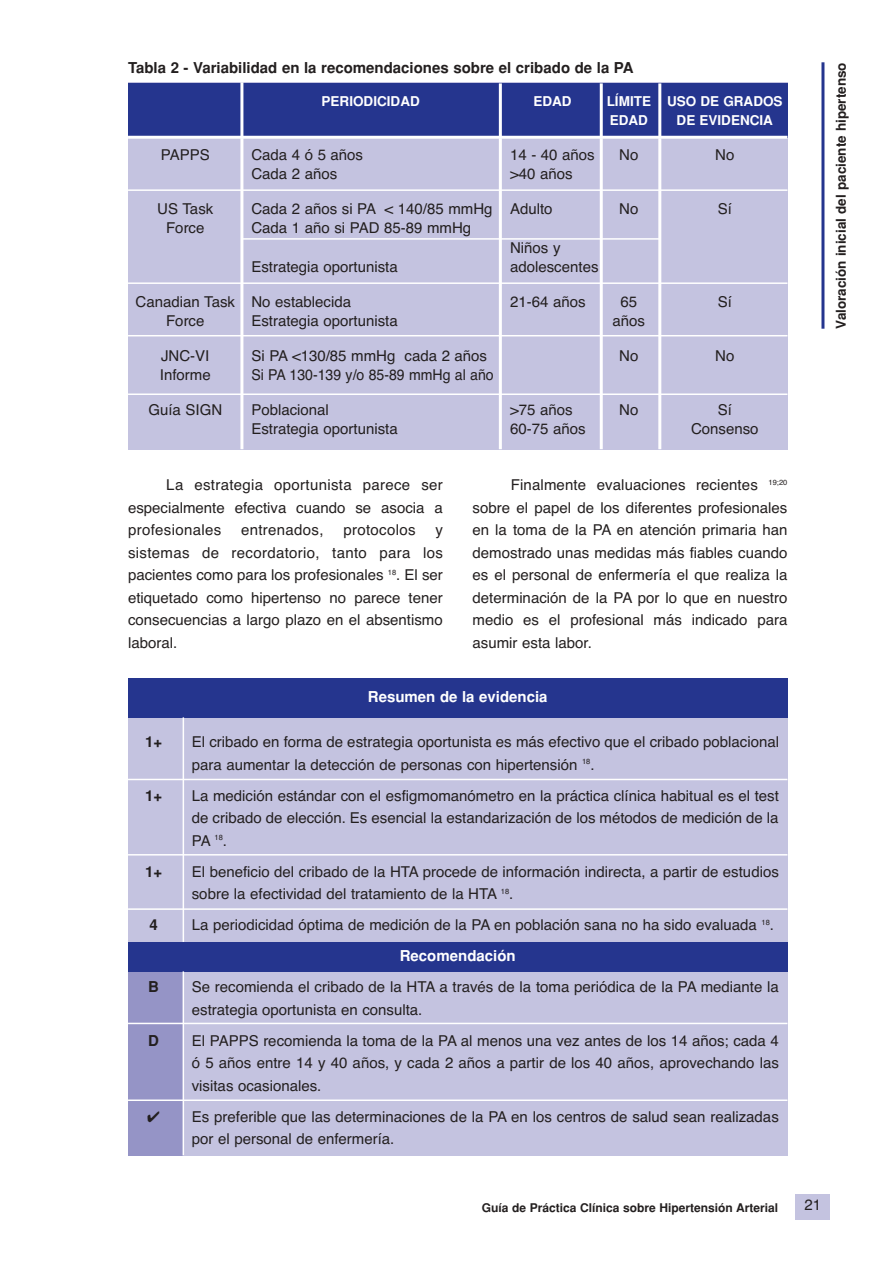
<style>
.page{position:relative;width:893px;height:1262px;background:#fff}
.page>*{position:absolute;margin:0;border:0;box-sizing:border-box;transform-origin:0 0}
.t1{font:15px/22.5px "Helvetica";color:#231f1f;text-align:justify}
.t2{font:700 15px "Helvetica";color:#231f1f}
.t3{font:15px "Helvetica";color:#231f1f;scale:.94 1}
.t4{font:15px "Helvetica";letter-spacing:.02em;color:#231f1f}
.t5{font:700 15px "Helvetica";color:#fff}
.t6{font:700 13.5px/19.5px "Helvetica";color:#fff}
.t7{font:700 13.5px "Helvetica";color:#231f1f}
.t8{font:700 12px "Helvetica";color:#231f1f}
.s1{font-weight:700;color:#fff}
</style>
<div class="page">
<div style="left:796px;top:1193px;width:34px;height:26px;background:#c4c3e0"></div>
<div style="left:128px;top:678px;width:659px;height:477px;background:#c4c3e0"></div>
<div style="left:128px;top:971px;width:55px;height:184px;background:#9594c6"></div>
<div style="left:128px;top:82px;width:659px;height:367px;background:#c4c3e0"></div>
<div style="left:128px;top:83px;width:659px;height:55px;background:#25358e"></div>
<hr style="left:821px;top:62px;width:3px;height:267px;background:#25358e">
<hr style="left:240px;top:82px;width:3px;height:367px;background:#fff">
<hr style="left:499px;top:83px;width:3px;height:366px;background:#fff">
<hr style="left:599px;top:83px;width:3px;height:366px;background:#fff">
<hr style="left:658px;top:83px;width:3px;height:366px;background:#fff">
<hr style="left:128px;top:189px;width:659px;height:2px;background:#fff">
<hr style="left:128px;top:282px;width:659px;height:2px;background:#fff">
<hr style="left:128px;top:335px;width:659px;height:1px;background:#fff">
<hr style="left:128px;top:393px;width:659px;height:2px;background:#fff">
<hr style="left:243px;top:238px;width:416px;height:2px;background:#fff">
<hr style="left:128px;top:136px;width:659px;height:3px;background:#fff">
<div style="left:128px;top:678px;width:659px;height:39px;background:#25358e"></div>
<div style="left:128px;top:942px;width:659px;height:29px;background:#25358e"></div>
<hr style="left:182px;top:971px;width:2px;height:184px;background:#fff">
<hr style="left:182px;top:717px;width:2px;height:225px;background:#fff">
<hr style="left:128px;top:778px;width:659px;height:2px;background:#fff">
<hr style="left:128px;top:854px;width:659px;height:1px;background:#fff">
<hr style="left:128px;top:908px;width:659px;height:2px;background:#fff">
<hr style="left:128px;top:1022px;width:659px;height:2px;background:#fff">
<hr style="left:128px;top:1099px;width:659px;height:2px;background:#fff">
<p class="t2" style="left:128px;top:62px;width:507px">Tabla 2 - Variabilidad en la recomendaciones sobre el cribado de la PA</p>
<p class="t6" style="left:321px;top:92px;width:100px">PERIODICIDAD</p>
<p class="t6" style="left:533px;top:92px;width:40px">EDAD</p>
<p class="t6" style="left:606px;top:92px;width:177px">LÍMITE USO DE GRADOS<br>EDAD</p>
<p class="t6" style="left:676px;top:112px;width:98px">DE EVIDENCIA</p>
<p class="t1" style="left:161px;top:144px;width:50px">PAPPS</p>
<p class="t1" style="left:251px;top:144px;width:113px">Cada 4 ó 5 años</p>
<p class="t1" style="left:510px;top:144px;width:86px">14 - 40 años</p>
<p class="t1" style="left:619px;top:144px;width:21px">No</p>
<p class="t1" style="left:715px;top:144px;width:21px">No</p>
<p class="t1" style="left:251px;top:164px;width:87px">Cada 2 años</p>
<p class="t1" style="left:510px;top:164px;width:64px">&gt;40 años</p>
<p class="t1" style="left:157px;top:198px;width:57px">US Task</p>
<p class="t1" style="left:251px;top:198px;width:303px">Cada 2 años si PA &lt; 140/85 mmHg Adulto</p>
<p class="t1" style="left:619px;top:198px;width:21px">No</p>
<p class="t1" style="left:717px;top:198px;width:16px">Sí</p>
<p class="t1" style="left:166px;top:218px;width:40px">Force</p>
<p class="t1" style="left:251px;top:218px;width:221px">Cada 1 año si PAD 85-89 mmHg</p>
<p class="t1" style="left:510px;top:237px;width:52px">Niños y</p>
<p class="t1" style="left:251px;top:257px;width:148px">Estrategia oportunista</p>
<p class="t1" style="left:510px;top:257px;width:90px">adolescentes</p>
<p class="t1" style="left:136px;top:291px;width:217px">Canadian Task No establecida</p>
<p class="t1" style="left:510px;top:291px;width:77px">21-64 años</p>
<p class="t1" style="left:620px;top:291px;width:18px">65</p>
<p class="t1" style="left:717px;top:291px;width:16px">Sí</p>
<p class="t1" style="left:166px;top:311px;width:40px">Force</p>
<p class="t1" style="left:251px;top:311px;width:148px">Estrategia oportunista</p>
<p class="t1" style="left:612px;top:311px;width:34px">años</p>
<p class="t1" style="left:161px;top:345px;width:50px">JNC-VI</p>
<p class="t1" style="left:251px;top:345px;width:237px">Si PA &lt;130/85 mmHg cada 2 años</p>
<p class="t1" style="left:619px;top:345px;width:21px">No</p>
<p class="t1" style="left:715px;top:345px;width:21px">No</p>
<p class="t1" style="left:160px;top:365px;width:52px">Informe</p>
<p class="t3" style="left:251px;top:369px;width:259px">Si PA 130-139 y/o 85-89 mmHg al año</p>
<p class="t1" style="left:148px;top:399px;width:75px">Guía SIGN</p>
<p class="t1" style="left:251px;top:399px;width:79px">Poblacional</p>
<p class="t1" style="left:510px;top:399px;width:64px">&gt;75 años</p>
<p class="t1" style="left:619px;top:399px;width:21px">No</p>
<p class="t1" style="left:717px;top:399px;width:16px">Sí</p>
<p class="t1" style="left:251px;top:419px;width:148px">Estrategia oportunista</p>
<p class="t1" style="left:510px;top:419px;width:77px">60-75 años</p>
<p class="t1" style="left:691px;top:419px;width:69px">Consenso</p>
<p class="t1" style="left:128px;top:475px;width:316px;text-indent:38px">La estrategia oportunista parece ser especialmente efectiva cuando se asocia a profesionales</p>
<p class="t4" style="left:241px;top:524px;width:84px">entrenados,</p>
<p class="t4" style="left:343px;top:524px;width:74px">protocolos</p>
<p class="t1" style="left:128px;top:520px;width:316px;text-indent:307px">y sistemas de recordatorio, tanto para los pacientes como para los profesionales <sup>18</sup>. El ser etiquetado como hipertenso no parece tener consecuencias a largo plazo en el absentismo laboral.</p>
<p class="t1" style="left:472px;top:475px;width:316px;text-indent:38px">Finalmente evaluaciones recientes <sup>19;20 </sup>sobre el papel de los diferentes profesionales en la toma de la PA en atención primaria han demostrado unas medidas más fiables cuando es el personal de enfermería el que realiza la determinación de la PA por lo que en nuestro medio es el profesional más indicado para asumir esta labor.</p>
<p class="t5" style="left:368px;top:691px;width:181px">Resumen de la evidencia</p>
<p class="t2" style="left:145px;top:736px;width:19px">1+</p>
<p class="t1" style="left:192px;top:732px;width:589px">El cribado en forma de estrategia oportunista es más efectivo que el cribado poblacional para aumentar la detección de personas con hipertensión <sup>18</sup>.</p>
<p class="t2" style="left:145px;top:789px;width:19px">1+</p>
<p class="t1" style="left:192px;top:785px;width:588px">La medición estándar con el esfigmomanómetro en la práctica clínica habitual es el test de cribado de elección. Es esencial la estandarización de los métodos de medición de la PA <sup>18</sup>.</p>
<p class="t2" style="left:145px;top:865px;width:19px">1+</p>
<p class="t1" style="left:192px;top:861px;width:588px">El beneficio del cribado de la HTA procede de información indirecta, a partir de estudios sobre la efectividad del tratamiento de la HTA <sup>18</sup>.</p>
<p class="t2" style="left:149px;top:919px;width:10px">4</p>
<p class="t1" style="left:400px;top:910px;width:376px;line-height:31px;text-indent:-208px">La periodicidad óptima de medición de la PA en población sana no ha sido evaluada <sup>18</sup>.<br><span class="s1">Recomendación</span></p>
<p class="t2" style="left:148px;top:981px;width:12px">B</p>
<p class="t1" style="left:192px;top:977px;width:588px">Se recomienda el cribado de la HTA a través de la toma periódica de la PA mediante la estrategia oportunista en consulta.</p>
<p class="t2" style="left:148px;top:1034px;width:12px">D</p>
<p class="t1" style="left:192px;top:1030px;width:588px">El PAPPS recomienda la toma de la PA al menos una vez antes de los 14 años; cada 4 ó 5 años entre 14 y 40 años, y cada 2 años a partir de los 40 años, aprovechando las visitas ocasionales.</p>
<p class="t1" style="left:192px;top:1106px;width:588px;text-indent:-45px">✔ Es preferible que las determinaciones de la PA en los centros de salud sean realizadas por el personal de enfermería.</p>
<p class="t7" style="left:836px;top:329px;width:268px;rotate:-90deg">Valoración inicial del paciente hipertenso</p>
<p class="t8" style="left:482px;top:1203px;width:298px">Guía de Práctica Clínica sobre Hipertensión Arterial</p>
<p class="t1" style="left:804px;top:1195px;width:18px">21</p>
</div>
